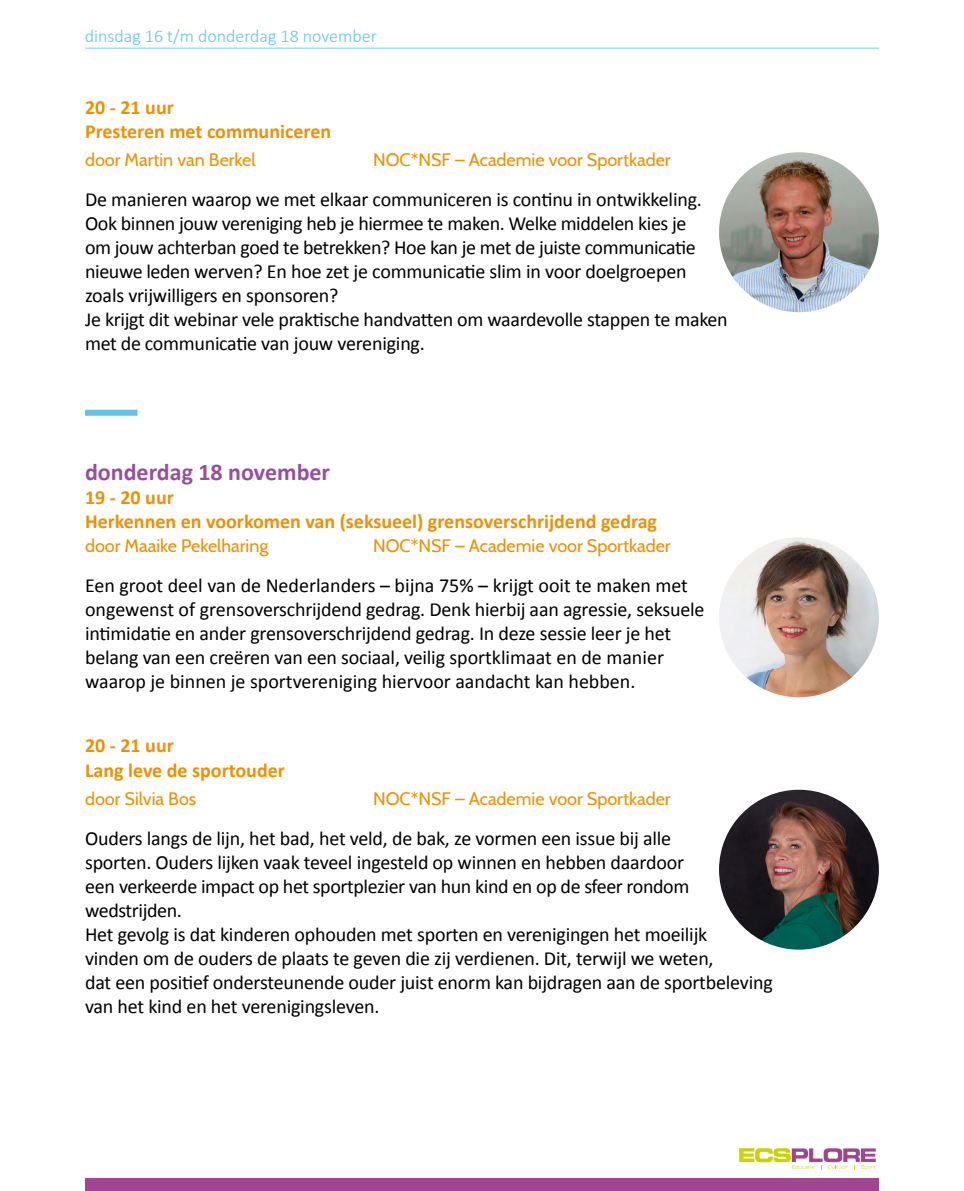
<style>
.page{position:relative;width:964px;height:1191px;background:#fff}
.page>*{position:absolute;margin:0;border:0;box-sizing:border-box;transform-origin:0 0}
.t1{font:700 24px "Calibri";color:#994d9e}
.t2{font:20px/24px "Calibri";letter-spacing:-.01em;color:#000}
.t3{font:700 20px/24px "Calibri";color:#ef9000}
.t4{font:18px "Cabin";color:#ef9000}
.t5{font:300 18px "Calibri";color:#5ec5e8}
</style>
<div class="page">
<div style="left:85px;top:1178px;width:794px;height:13px;background:#a14593"></div>
<svg style="left:739px;top:1148px;width:137px;height:21px"></svg>
<img style="left:719px;top:152px;width:160px;height:160px;border-radius:80px">
<img style="left:719px;top:537px;width:160px;height:160px;border-radius:80px">
<img style="left:719px;top:789px;width:160px;height:160px;border-radius:80px">
<div style="left:85px;top:410px;width:52px;height:6px;background:#5ec5e8"></div>
<hr style="left:85px;top:48px;width:794px;height:1px;background:#5ec5e8">
<p class="t5" style="left:85px;top:25px;width:293px">dinsdag 16 t/m donderdag 18 november</p>
<p class="t3" style="left:85px;top:95px;width:248px">20 - 21 uur<br>Presteren met communiceren</p>
<p class="t4" style="left:85px;top:146px;width:172px">door Martin van Berkel</p>
<p class="t4" style="left:373px;top:146px;width:299px">NOC*NSF – Academie voor Sportkader</p>
<p class="t2" style="left:85px;top:187px;width:644px">De manieren waarop we met elkaar communiceren is continu in ontwikkeling.<br>Ook binnen jouw vereniging heb je hiermee te maken. Welke middelen kies je<br>om jouw achterban goed te betrekken? Hoe kan je met de juiste communicatie nieuwe leden werven? En hoe zet je communicatie slim in voor doelgroepen zoals vrijwilligers en sponsoren?<br>Je krijgt dit webinar vele praktische handvatten om waardevolle stappen te maken met de communicatie van jouw vereniging.</p>
<p class="t1" style="left:85px;top:455px;width:247px">donderdag 18 november</p>
<p class="t3" style="left:85px;top:485px;width:573px">19 - 20 uur<br>Herkennen en voorkomen van (seksueel) grensoverschrijdend gedrag</p>
<p class="t4" style="left:85px;top:532px;width:185px">door Maaike Pekelharing</p>
<p class="t4" style="left:373px;top:532px;width:299px">NOC*NSF – Academie voor Sportkader</p>
<p class="t2" style="left:85px;top:573px;width:621px">Een groot deel van de Nederlanders – bijna 75% – krijgt ooit te maken met ongewenst of grensoverschrijdend gedrag. Denk hierbij aan agressie, seksuele intimidatie en ander grensoverschrijdend gedrag. In deze sessie leer je het belang van een creëren van een sociaal, veilig sportklimaat en de manier waarop je binnen je sportvereniging hiervoor aandacht kan hebben.</p>
<p class="t3" style="left:85px;top:733px;width:201px">20 - 21 uur<br>Lang leve de sportouder</p>
<p class="t4" style="left:85px;top:784px;width:113px">door Silvia Bos</p>
<p class="t4" style="left:373px;top:784px;width:299px">NOC*NSF – Academie voor Sportkader</p>
<p class="t2" style="left:85px;top:825px;width:689px">Ouders langs de lijn, het bad, het veld, de bak, ze vormen een issue bij alle<br>sporten. Ouders lijken vaak teveel ingesteld op winnen en hebben daardoor<br>een verkeerde impact op het sportplezier van hun kind en op de sfeer rondom wedstrijden.<br>Het gevolg is dat kinderen ophouden met sporten en verenigingen het moeilijk<br>vinden om de ouders de plaats te geven die zij verdienen. Dit, terwijl we weten,<br>dat een positief ondersteunende ouder juist enorm kan bijdragen aan de sportbeleving van het kind en het verenigingsleven.</p>
</div>
